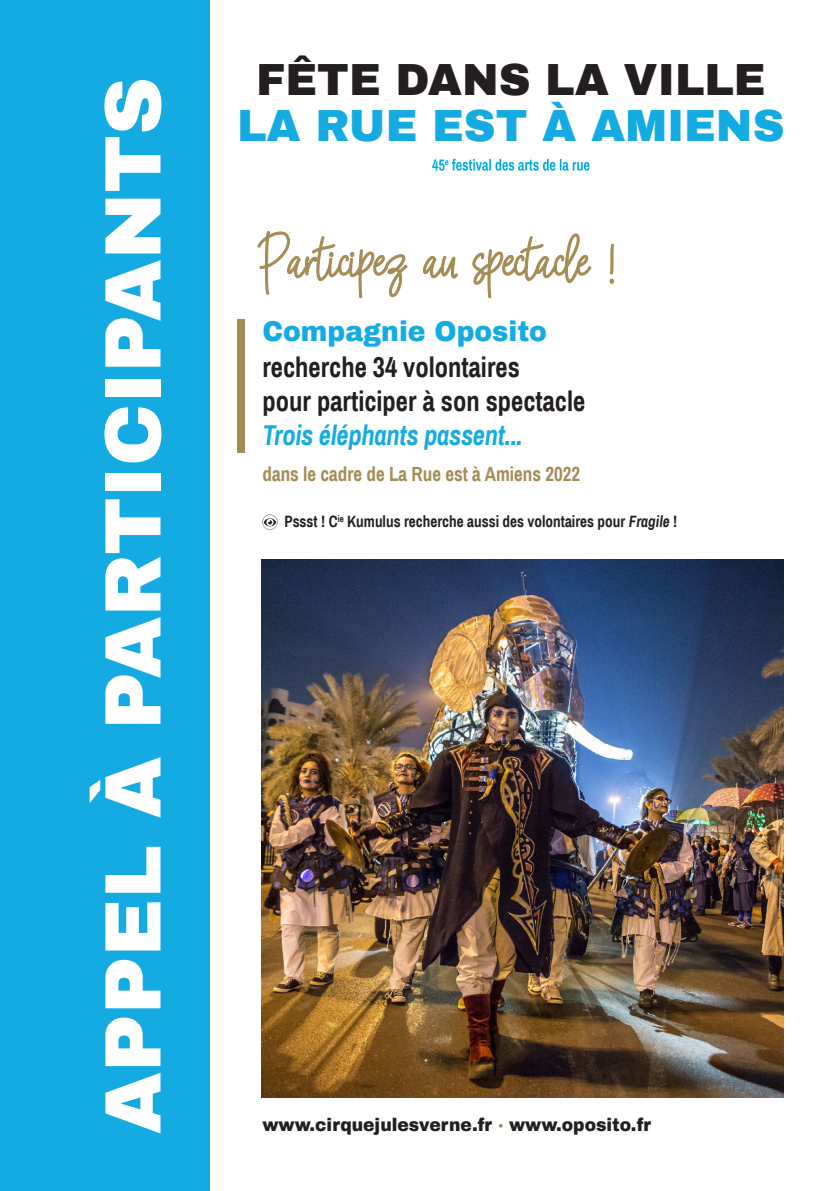
<style>
.page{position:relative;width:840px;height:1191px;background:#fff}
.page>*{position:absolute;margin:0;border:0;box-sizing:border-box;transform-origin:0 0}
.t1{font:900 80px "Archivo";color:#fff}
.t2{font:64px "Jahannam Balla";color:#a38d54}
.t3{font:900 44px "Archivo";color:#231f20}
.t4{font:900 44px "Archivo";color:#14abe3}
.t5{font:700 28px "Archivo Narrow";color:#231f20;scale:.95 1}
.t6{font:italic 700 28px "Archivo Narrow";letter-spacing:-.01em;color:#14abe3;scale:.95 1}
.t7{font:900 28px "Archivo";color:#14abe3;scale:.95 1}
.t8{font:700 20px "Archivo Narrow";color:#a38d54;scale:.95 1}
.t9{font:900 18px "Archivo";color:#231f20;scale:.95 1}
.t10{font:700 16px "Archivo Narrow";color:#231f20;scale:.95 1}
.s1{font-style:italic}
</style>
<div class="page">
<div style="left:0;top:0;width:209px;height:1191px;background:#14abe3"></div>
<svg style="left:257px;top:231px;width:151px;height:68px"></svg>
<svg style="left:422px;top:256px;width:36px;height:23px"></svg>
<svg style="left:472px;top:233px;width:119px;height:66px"></svg>
<svg style="left:609px;top:243px;width:5px;height:41px"></svg>
<div style="left:237px;top:319px;width:7px;height:133px;background:#a38d54"></div>
<svg style="left:262px;top:514px;width:15px;height:16px"></svg>
<svg style="left:432px;top:159px;width:157px;height:12px"></svg>
<img style="left:262px;top:559px;width:520px;height:539px">
<p class="t1" style="left:84px;top:1134px;width:1058px;rotate:-90deg">APPEL À PARTICIPANTS</p>
<p class="t3" style="left:256px;top:53px;width:510px">FÊTE DANS LA VILLE</p>
<p class="t4" style="left:237px;top:99px;width:548px">LA RUE EST À AMIENS</p>
<p class="t2" style="left:260px;top:220px;width:356px">Participez au spectacle !</p>
<p class="t7" style="left:262px;top:314px;width:301px">Compagnie Oposito</p>
<p class="t5" style="left:262px;top:347px;width:272px">recherche 34 volontaires</p>
<p class="t5" style="left:262px;top:381px;width:341px">pour participer à son spectacle</p>
<p class="t6" style="left:262px;top:415px;width:275px">Trois éléphants passent...</p>
<p class="t8" style="left:262px;top:460px;width:335px">dans le cadre de La Rue est à Amiens 2022</p>
<p class="t10" style="left:284px;top:510px;width:415px">Pssst ! C<sup>ie</sup> Kumulus recherche aussi des volontaires pour <span class="s1">Fragile</span> !</p>
<p class="t9" style="left:262px;top:1113px;width:410px">www.cirquejulesverne.fr www.oposito.fr</p>
</div>
